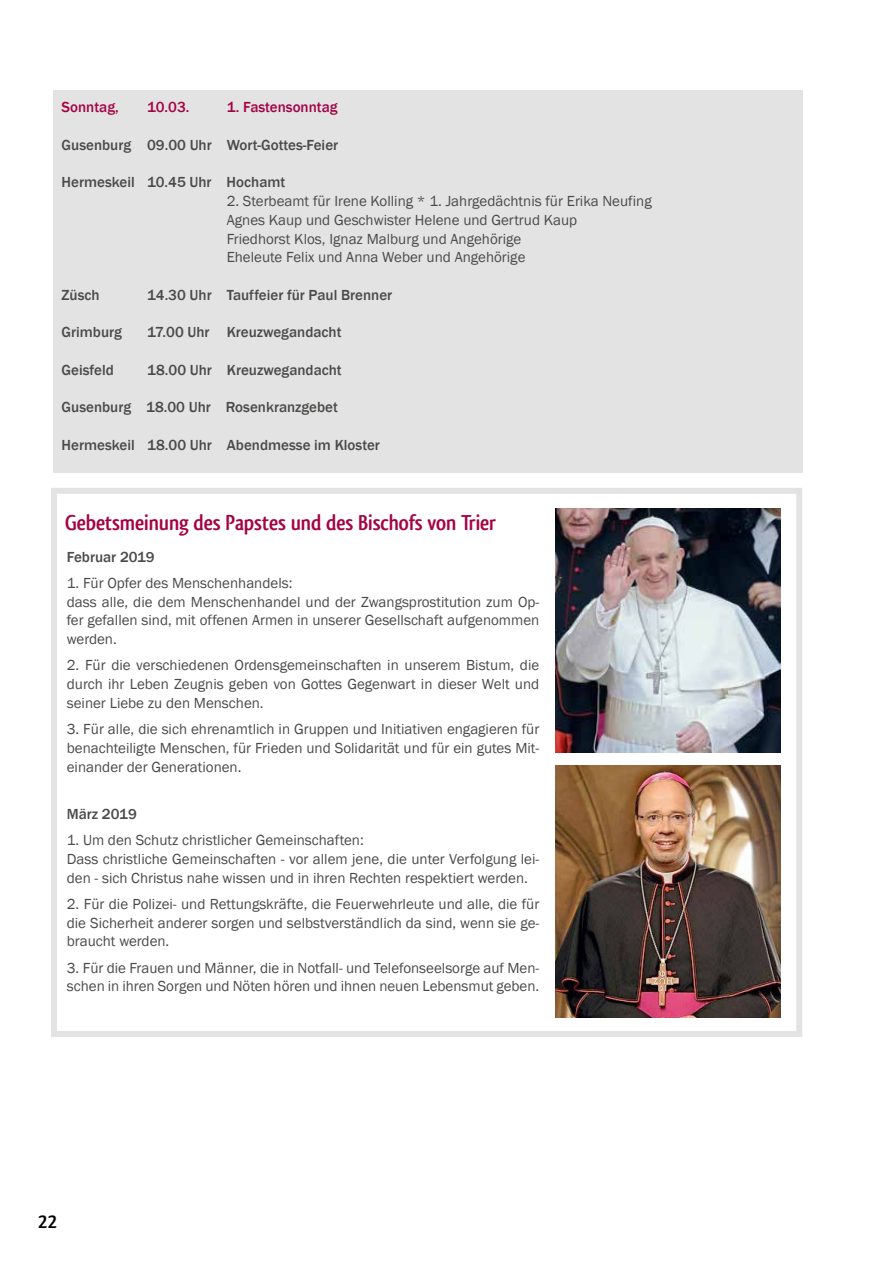
<style>
.page{position:relative;width:893px;height:1263px;background:#fff}
.page>*{position:absolute;margin:0;border:0;box-sizing:border-box;transform-origin:0 0}
.t1{font:700 22.5px "Qlassik";letter-spacing:-.01em;color:#a40344}
.t2{font:700 21px "Qlassik";color:#000}
.t3{font:15px/18.8px "Franklin Gothic";color:#4a4a49}
.t4{font:500 15px "Franklin Gothic";color:#4a4a49}
.t5{font:500 15px "Franklin Gothic";color:#a40344}
</style>
<div class="page">
<div style="left:53px;top:90px;width:749px;height:383px;background:#e3e3e3"></div>
<div style="left:51px;top:488px;width:751px;height:549px;border:6px solid #e3e3e3"></div>
<img style="left:556px;top:508px;width:225px;height:244px">
<img style="left:556px;top:765px;width:225px;height:252px">
<p class="t5" style="left:62px;top:98px;width:59px">Sonntag,</p>
<p class="t5" style="left:147px;top:98px;width:44px">10.03.</p>
<p class="t5" style="left:227px;top:98px;width:112px">1. Fastensonntag</p>
<p class="t4" style="left:62px;top:136px;width:278px">Gusenburg 09.00 Uhr Wort-Gottes-Feier</p>
<p class="t4" style="left:62px;top:173px;width:225px">Hermeskeil 10.45 Uhr Hochamt</p>
<p class="t3" style="left:227px;top:192px;width:427px">2. Sterbeamt für Irene Kolling * 1. Jahrgedächtnis für Erika Neufing Agnes Kaup und Geschwister Helene und Gertrud Kaup<br>Friedhorst Klos, Ignaz Malburg und Angehörige<br>Eheleute Felix und Anna Weber und Angehörige</p>
<p class="t4" style="left:62px;top:286px;width:40px">Züsch</p>
<p class="t4" style="left:147px;top:286px;width:246px">14.30 Uhr Tauffeier für Paul Brenner</p>
<p class="t4" style="left:62px;top:323px;width:62px">Grimburg</p>
<p class="t4" style="left:147px;top:323px;width:196px">17.00 Uhr Kreuzwegandacht</p>
<p class="t4" style="left:62px;top:361px;width:54px">Geisfeld</p>
<p class="t4" style="left:147px;top:361px;width:196px">18.00 Uhr Kreuzwegandacht</p>
<p class="t4" style="left:62px;top:398px;width:278px">Gusenburg 18.00 Uhr Rosenkranzgebet</p>
<p class="t4" style="left:62px;top:436px;width:320px">Hermeskeil 18.00 Uhr Abendmesse im Kloster</p>
<h1 class="t1" style="left:65px;top:509px;width:432px">Gebetsmeinung des Papstes und des Bischofs von Trier</h1>
<p class="t4" style="left:67px;top:547px;width:89px">Februar 2019</p>
<p class="t3" style="left:67px;top:574px;width:474px">1. Für Opfer des Menschenhandels:<br>dass alle, die dem Menschenhandel und der Zwangsprostitution zum Op&shy;fer gefallen sind, mit offenen Armen in unserer Gesellschaft aufgenommen werden.</p>
<p class="t3" style="left:67px;top:656px;width:474px;text-align:justify">2. Für die verschiedenen Ordensgemeinschaften in unserem Bistum, die durch ihr Leben Zeugnis geben von Gottes Gegenwart in dieser Welt und seiner Liebe zu den Menschen.</p>
<p class="t3" style="left:67px;top:720px;width:474px;text-align:justify">3. Für alle, die sich ehrenamtlich in Gruppen und Initiativen engagieren für benachteiligte Menschen, für Frieden und Solidarität und für ein gutes Mit&shy;einander der Generationen.</p>
<p class="t4" style="left:67px;top:804px;width:71px">März 2019</p>
<p class="t3" style="left:67px;top:831px;width:474px">1. Um den Schutz christlicher Gemeinschaften:<br>Dass christliche Gemeinschaften - vor allem jene, die unter Verfolgung lei&shy;den - sich Christus nahe wissen und in ihren Rechten respektiert werden.</p>
<p class="t3" style="left:67px;top:895px;width:474px;text-align:justify">2. Für die Polizei- und Rettungskräfte, die Feuerwehrleute und alle, die für die Sicherheit anderer sorgen und selbstverständlich da sind, wenn sie ge&shy;braucht werden.</p>
<p class="t3" style="left:67px;top:958px;width:474px">3. Für die Frauen und Männer, die in Notfall- und Telefonseelsorge auf Men&shy;schen in ihren Sorgen und Nöten hören und ihnen neuen Lebensmut geben.</p>
<h2 class="t2" style="left:38px;top:1208px;width:21px">22</h2>
</div>
